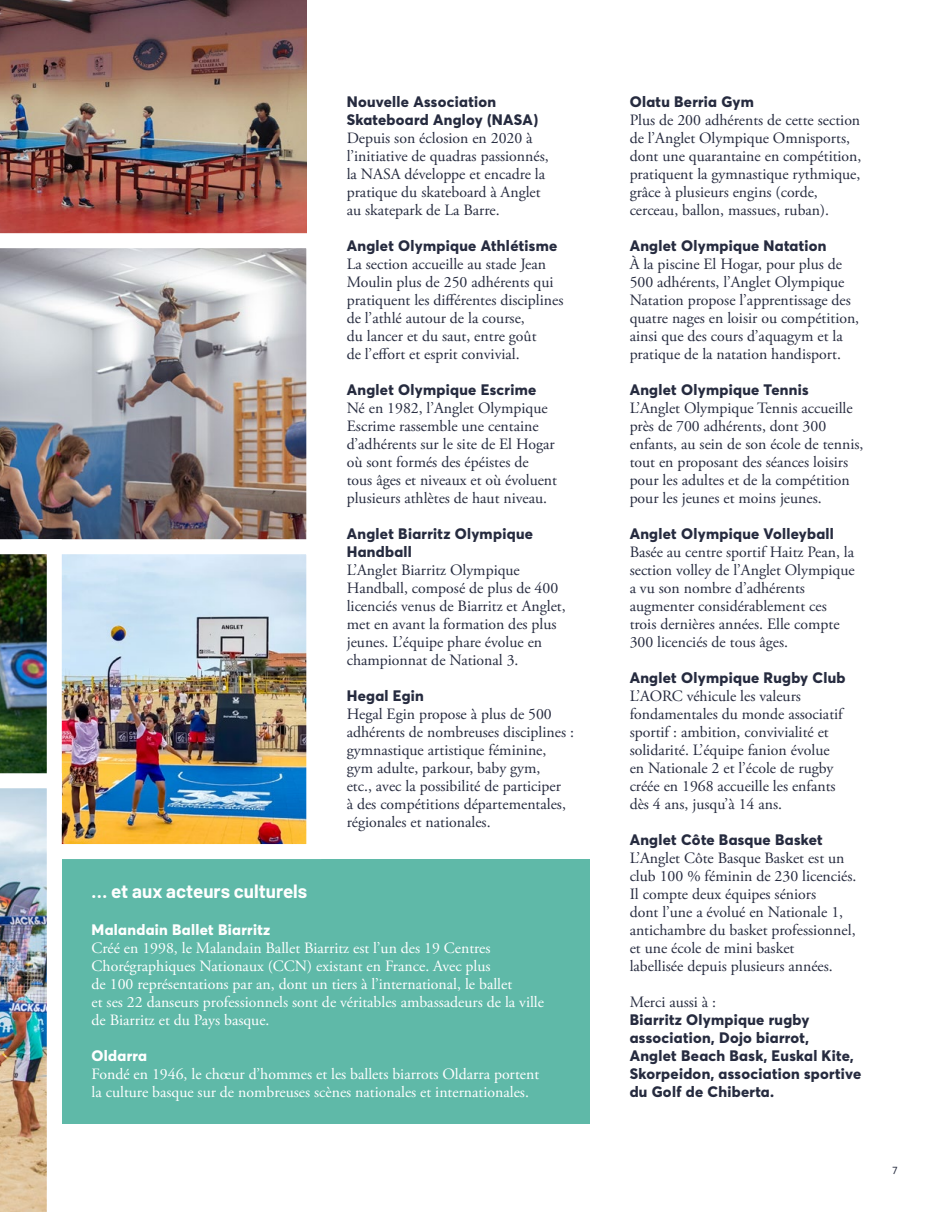
<style>
.page{position:relative;width:936px;height:1212px;background:#fff}
.page>*{position:absolute;margin:0;border:0;box-sizing:border-box;transform-origin:0 0}
.t1{font:700 18.75px "Barlow";color:#fff}
.t2{font:15.75px/18px "Adobe Garamond Pro";color:#262b3f}
.t3{font:15.75px/18px "Adobe Garamond Pro";color:#fff}
.t4{font:800 15px/18px "Averta";letter-spacing:.02em;color:#262b3f}
.t5{font:800 15px "Averta";letter-spacing:.02em;color:#fff}
.t6{font:10.5px "Averta";color:#262b3f}
</style>
<div class="page">
<img style="left:0;top:0;width:306px;height:226px">
<img style="left:0;top:226px;width:307px;height:306px">
<div style="left:62px;top:859px;width:527px;height:265px;background:#5fb9a8"></div>
<img style="left:69px;top:532px;width:238px;height:312px">
<img style="left:0;top:532px;width:69px;height:680px">
<p class="t4" style="left:347px;top:93px;width:193px">Nouvelle Association<br>Skateboard Angloy (NASA)</p>
<p class="t2" style="left:347px;top:130px;width:203px">Depuis son éclosion en 2020 à l’initiative de quadras passionnés, la NASA développe et encadre la pratique du skateboard à Anglet au skatepark de La Barre.</p>
<p class="t4" style="left:347px;top:237px;width:212px">Anglet Olympique Athlétisme</p>
<p class="t2" style="left:347px;top:256px;width:218px">La section accueille au stade Jean Moulin plus de 250 adhérents qui pratiquent les différentes disciplines de l’athlé autour de la course,<br>du lancer et du saut, entre goût<br>de l’effort et esprit convivial.</p>
<p class="t4" style="left:347px;top:381px;width:191px">Anglet Olympique Escrime</p>
<p class="t2" style="left:347px;top:400px;width:212px">Né en 1982, l’Anglet Olympique<br>Escrime rassemble une centaine d’adhérents sur le site de El Hogar où sont formés des épéistes de tous âges et niveaux et où évoluent plusieurs athlètes de haut niveau.</p>
<p class="t4" style="left:347px;top:525px;width:188px">Anglet Biarritz Olympique<br>Handball</p>
<p class="t2" style="left:347px;top:562px;width:220px">L’Anglet Biarritz Olympique<br>Handball, composé de plus de 400 licenciés venus de Biarritz et Anglet, met en avant la formation des plus jeunes. L’équipe phare évolue en championnat de National 3.</p>
<p class="t4" style="left:347px;top:687px;width:79px">Hegal Egin</p>
<p class="t2" style="left:347px;top:706px;width:229px">Hegal Egin propose à plus de 500 adhérents de nombreuses disciplines : gymnastique artistique féminine, gym adulte, parkour, baby gym,<br>etc., avec la possibilité de participer<br>à des compétitions départementales, régionales et nationales.</p>
<p class="t1" style="left:92px;top:877px;width:217px">… et aux acteurs culturels</p>
<p class="t5" style="left:92px;top:920px;width:180px">Malandain Ballet Biarritz</p>
<p class="t3" style="left:92px;top:940px;width:454px">Créé en 1998, le Malandain Ballet Biarritz est l’un des 19 Centres Chorégraphiques Nationaux (CCN) existant en France. Avec plus<br>de 100 représentations par an, dont un tiers à l’international, le ballet<br>et ses 22 danseurs professionnels sont de véritables ambassadeurs de la ville de Biarritz et du Pays basque.</p>
<p class="t5" style="left:92px;top:1046px;width:57px">Oldarra</p>
<p class="t3" style="left:92px;top:1066px;width:449px">Fondé en 1946, le chœur d’hommes et les ballets biarrots Oldarra portent la culture basque sur de nombreuses scènes nationales et internationales.</p>
<p class="t4" style="left:629px;top:93px;width:126px">Olatu Berria Gym</p>
<p class="t2" style="left:629px;top:112px;width:233px">Plus de 200 adhérents de cette section de l’Anglet Olympique Omnisports, dont une quarantaine en compétition, pratiquent la gymnastique rythmique, grâce à plusieurs engins (corde, cerceau, ballon, massues, ruban).</p>
<p class="t4" style="left:629px;top:237px;width:198px">Anglet Olympique Natation</p>
<p class="t2" style="left:629px;top:256px;width:231px">À la piscine El Hogar, pour plus de 500 adhérents, l’Anglet Olympique Natation propose l’apprentissage des quatre nages en loisir ou compétition, ainsi que des cours d’aquagym et la pratique de la natation handisport.</p>
<p class="t4" style="left:629px;top:381px;width:180px">Anglet Olympique Tennis</p>
<p class="t2" style="left:629px;top:400px;width:235px">L’Anglet Olympique Tennis accueille près de 700 adhérents, dont 300 enfants, au sein de son école de tennis, tout en proposant des séances loisirs pour les adultes et de la compétition pour les jeunes et moins jeunes.</p>
<p class="t4" style="left:629px;top:525px;width:206px">Anglet Olympique Volleyball</p>
<p class="t2" style="left:629px;top:544px;width:226px">Basée au centre sportif Haitz Pean, la section volley de l’Anglet Olympique a vu son nombre d’adhérents augmenter considérablement ces trois dernières années. Elle compte 300 licenciés de tous âges.</p>
<p class="t4" style="left:629px;top:669px;width:217px">Anglet Olympique Rugby Club</p>
<p class="t2" style="left:629px;top:688px;width:215px">L’AORC véhicule les valeurs fondamentales du monde associatif sportif : ambition, convivialité et solidarité. L’équipe fanion évolue en Nationale 2 et l’école de rugby créée en 1968 accueille les enfants dès 4 ans, jusqu’à 14 ans.</p>
<p class="t4" style="left:629px;top:831px;width:195px">Anglet Côte Basque Basket</p>
<p class="t2" style="left:629px;top:850px;width:228px">L’Anglet Côte Basque Basket est un club 100 % féminin de 230 licenciés.<br>Il compte deux équipes séniors<br>dont l’une a évolué en Nationale 1, antichambre du basket professionnel, et une école de mini basket<br>labellisée depuis plusieurs années.</p>
<p class="t2" style="left:629px;top:994px;width:88px">Merci aussi à :</p>
<p class="t4" style="left:629px;top:1011px;width:233px">Biarritz Olympique rugby association, Dojo biarrot,<br>Anglet Beach Bask, Euskal Kite,<br>Skorpeidon, association sportive du Golf de Chiberta.</p>
<p class="t6" style="left:892px;top:1164px;width:7px">7</p>
</div>
